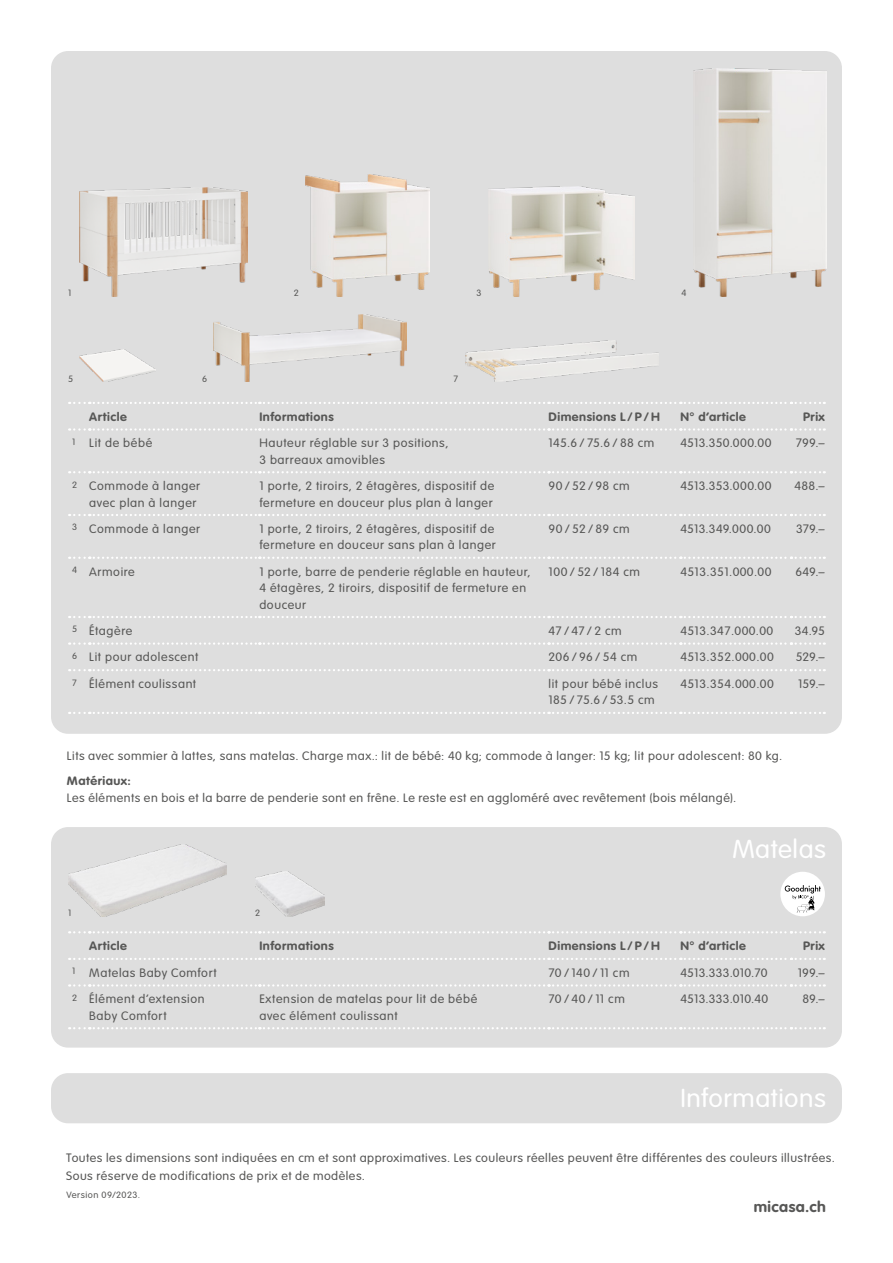
<style>
.page{position:relative;width:893px;height:1263px;background:#fff}
.page>*{position:absolute;margin:0;border:0;box-sizing:border-box;transform-origin:0 0}
.t1{font:300 25.5px "VAG Rounded Std";letter-spacing:.02em;color:#fff;scale:1.05 1}
.t2{font:700 15px "VAG Rounded Std";letter-spacing:.03em;color:#575756;scale:1.05 1}
.t3{font:300 12px/16.5px "VAG Rounded Std";letter-spacing:.04em;color:#575756;scale:1.05 1}
.t4{font:700 12px "VAG Rounded Std";letter-spacing:.04em;color:#575756;scale:1.05 1}
.t5{font:300 12px "VAG Rounded Std";letter-spacing:.015em;color:#575756;scale:1.05 1}
.t6{font:300 12px "VAG Rounded Std";letter-spacing:.02em;color:#575756;scale:1.05 1}
.t7{font:300 9px "VAG Rounded Std";letter-spacing:.05em;color:#575756;scale:1.05 1}
</style>
<div class="page">
<div style="left:51px;top:1073px;width:791px;height:50px;background:#dedede;border-radius:17px"></div>
<div style="left:51px;top:51px;width:791px;height:683px;background:#dedede;border-radius:17px"></div>
<svg style="left:69px;top:428px;width:756px;height:3px"></svg>
<svg style="left:69px;top:471px;width:756px;height:2px"></svg>
<svg style="left:69px;top:514px;width:756px;height:2px"></svg>
<svg style="left:69px;top:557px;width:756px;height:2px"></svg>
<svg style="left:69px;top:616px;width:756px;height:2px"></svg>
<svg style="left:69px;top:642px;width:756px;height:3px"></svg>
<svg style="left:69px;top:669px;width:756px;height:2px"></svg>
<svg style="left:69px;top:712px;width:756px;height:2px"></svg>
<svg style="left:69px;top:402px;width:756px;height:2px"></svg>
<div style="left:51px;top:827px;width:791px;height:220px;background:#dedede;border-radius:17px"></div>
<svg style="left:69px;top:958px;width:756px;height:2px"></svg>
<svg style="left:69px;top:984px;width:756px;height:2px"></svg>
<svg style="left:69px;top:1027px;width:756px;height:2px"></svg>
<svg style="left:69px;top:931px;width:756px;height:2px"></svg>
<img style="left:68px;top:844px;width:158px;height:72px">
<img style="left:255px;top:872px;width:69px;height:44px">
<div style="left:780px;top:872px;width:45px;height:44px;background:#fff;border-radius:50%"></div>
<svg style="left:785px;top:885px;width:36px;height:28px"></svg>
<img style="left:80px;top:187px;width:167px;height:110px">
<img style="left:305px;top:175px;width:125px;height:122px">
<img style="left:489px;top:186px;width:146px;height:111px">
<img style="left:80px;top:349px;width:75px;height:33px">
<img style="left:214px;top:315px;width:193px;height:67px">
<img style="left:465px;top:340px;width:193px;height:42px">
<img style="left:693px;top:68px;width:133px;height:229px">
<p class="t7" style="left:68px;top:288px;width:5px">1</p>
<p class="t7" style="left:294px;top:288px;width:6px">2</p>
<p class="t7" style="left:476px;top:288px;width:6px">3</p>
<p class="t7" style="left:68px;top:373px;width:6px">5</p>
<p class="t7" style="left:202px;top:373px;width:6px">6</p>
<p class="t7" style="left:453px;top:373px;width:6px">7</p>
<p class="t7" style="left:682px;top:288px;width:6px">4</p>
<p class="t4" style="left:89px;top:409px;width:37px">Article</p>
<p class="t4" style="left:259px;top:409px;width:72px">Informations</p>
<p class="t4" style="left:548px;top:409px;width:108px">Dimensions L / P / H</p>
<p class="t4" style="left:680px;top:409px;width:64px">N° d’article</p>
<p class="t4" style="left:803px;top:409px;width:22px">Prix</p>
<p class="t3" style="left:72px;top:435px;width:78px"><sup>1</sup> Lit de bébé</p>
<p class="t3" style="left:259px;top:435px;width:182px">Hauteur réglable sur 3 positions,<br>3 barreaux amovibles</p>
<p class="t3" style="left:549px;top:435px;width:102px">145.6 / 75.6 / 88 cm</p>
<p class="t6" style="left:680px;top:436px;width:88px">4513.350.000.00</p>
<p class="t3" style="left:796px;top:435px;width:29px">799.–</p>
<p class="t3" style="left:89px;top:478px;width:107px;text-indent:-17px"><sup>2</sup> Commode à langer avec plan à langer</p>
<p class="t3" style="left:259px;top:478px;width:225px">1 porte, 2 tiroirs, 2 étagères, dispositif de fermeture en douceur plus plan à langer</p>
<p class="t3" style="left:548px;top:478px;width:79px">90/52/98 cm</p>
<p class="t5" style="left:680px;top:479px;width:88px">4513.353.000.00</p>
<p class="t3" style="left:794px;top:478px;width:31px">488.–</p>
<p class="t3" style="left:72px;top:521px;width:123px"><sup>3</sup> Commode à langer</p>
<p class="t3" style="left:259px;top:521px;width:227px">1 porte, 2 tiroirs, 2 étagères, dispositif de fermeture en douceur sans plan à langer</p>
<p class="t3" style="left:548px;top:521px;width:79px">90/52/89 cm</p>
<p class="t3" style="left:680px;top:521px;width:88px">4513.349.000.00</p>
<p class="t3" style="left:796px;top:521px;width:29px">379.–</p>
<p class="t3" style="left:72px;top:563px;width:61px"><sup>4</sup> Armoire</p>
<p class="t3" style="left:259px;top:563px;width:260px">1 porte, barre de penderie réglable en hauteur,<br>4 étagères, 2 tiroirs, dispositif de fermeture en douceur</p>
<p class="t3" style="left:549px;top:563px;width:89px">100 / 52 / 184 cm</p>
<p class="t3" style="left:680px;top:563px;width:88px">4513.351.000.00</p>
<p class="t3" style="left:795px;top:563px;width:30px">649.–</p>
<p class="t3" style="left:72px;top:623px;width:59px"><sup>5</sup> Étagère</p>
<p class="t3" style="left:548px;top:623px;width:71px">47/47/2 cm</p>
<p class="t3" style="left:680px;top:623px;width:90px">4513.347.000.00</p>
<p class="t3" style="left:795px;top:623px;width:30px">34.95</p>
<p class="t3" style="left:72px;top:649px;width:122px"><sup>6</sup> Lit pour adolescent</p>
<p class="t3" style="left:548px;top:649px;width:86px">206 / 96 / 54 cm</p>
<p class="t3" style="left:680px;top:649px;width:91px">4513.352.000.00</p>
<p class="t3" style="left:796px;top:649px;width:29px">529.–</p>
<p class="t3" style="left:72px;top:676px;width:120px"><sup>7</sup> Élément coulissant</p>
<p class="t3" style="left:548px;top:676px;width:106px">lit pour bébé inclus<br>185 / 75.6 / 53.5 cm</p>
<p class="t3" style="left:680px;top:676px;width:91px">4513.354.000.00</p>
<p class="t3" style="left:798px;top:676px;width:27px">159.–</p>
<p class="t3" style="left:67px;top:748px;width:683px">Lits avec sommier à lattes, sans matelas. Charge max.: lit de bébé: 40 kg; commode à langer: 15 kg; lit pour adolescent: 80 kg.</p>
<p class="t4" style="left:67px;top:774px;width:62px">Matériaux:</p>
<p class="t3" style="left:67px;top:789px;width:639px">Les éléments en bois et la barre de penderie sont en frêne. Le reste est en aggloméré avec revêtement (bois mélangé).</p>
<p class="t7" style="left:68px;top:908px;width:5px">1</p>
<p class="t7" style="left:255px;top:908px;width:6px">2</p>
<h1 class="t1" style="left:732px;top:834px;width:91px">Matelas</h1>
<p class="t4" style="left:89px;top:939px;width:37px">Article</p>
<p class="t4" style="left:259px;top:939px;width:72px">Informations</p>
<p class="t4" style="left:548px;top:939px;width:108px">Dimensions L / P / H</p>
<p class="t4" style="left:680px;top:939px;width:64px">N° d’article</p>
<p class="t4" style="left:803px;top:939px;width:22px">Prix</p>
<p class="t3" style="left:72px;top:965px;width:139px"><sup>1</sup> Matelas Baby Comfort</p>
<p class="t3" style="left:548px;top:965px;width:79px">70 / 140 / 11 cm</p>
<p class="t5" style="left:680px;top:965px;width:84px">4513.333.010.70</p>
<p class="t3" style="left:798px;top:965px;width:27px">199.–</p>
<p class="t3" style="left:89px;top:991px;width:111px;text-indent:-17px"><sup>2</sup> Élément d’extension<br>Baby Comfort</p>
<p class="t3" style="left:259px;top:991px;width:209px">Extension de matelas pour lit de bébé avec élément coulissant</p>
<p class="t3" style="left:549px;top:991px;width:74px">70/40/11 cm</p>
<p class="t5" style="left:680px;top:992px;width:85px">4513.333.010.40</p>
<p class="t3" style="left:802px;top:991px;width:23px">89.–</p>
<h1 class="t1" style="left:680px;top:1084px;width:140px">Informations</h1>
<p class="t3" style="left:66px;top:1149px;width:734px;line-height:18px">Toutes les dimensions sont indiquées en cm et sont approximatives. Les couleurs réelles peuvent être différentes des couleurs illustrées.<br>Sous réserve de modifications de prix et de modèles.</p>
<p class="t7" style="left:66px;top:1189px;width:72px">Version 09/2023.</p>
<p class="t2" style="left:754px;top:1198px;width:70px">micasa.ch</p>
</div>
